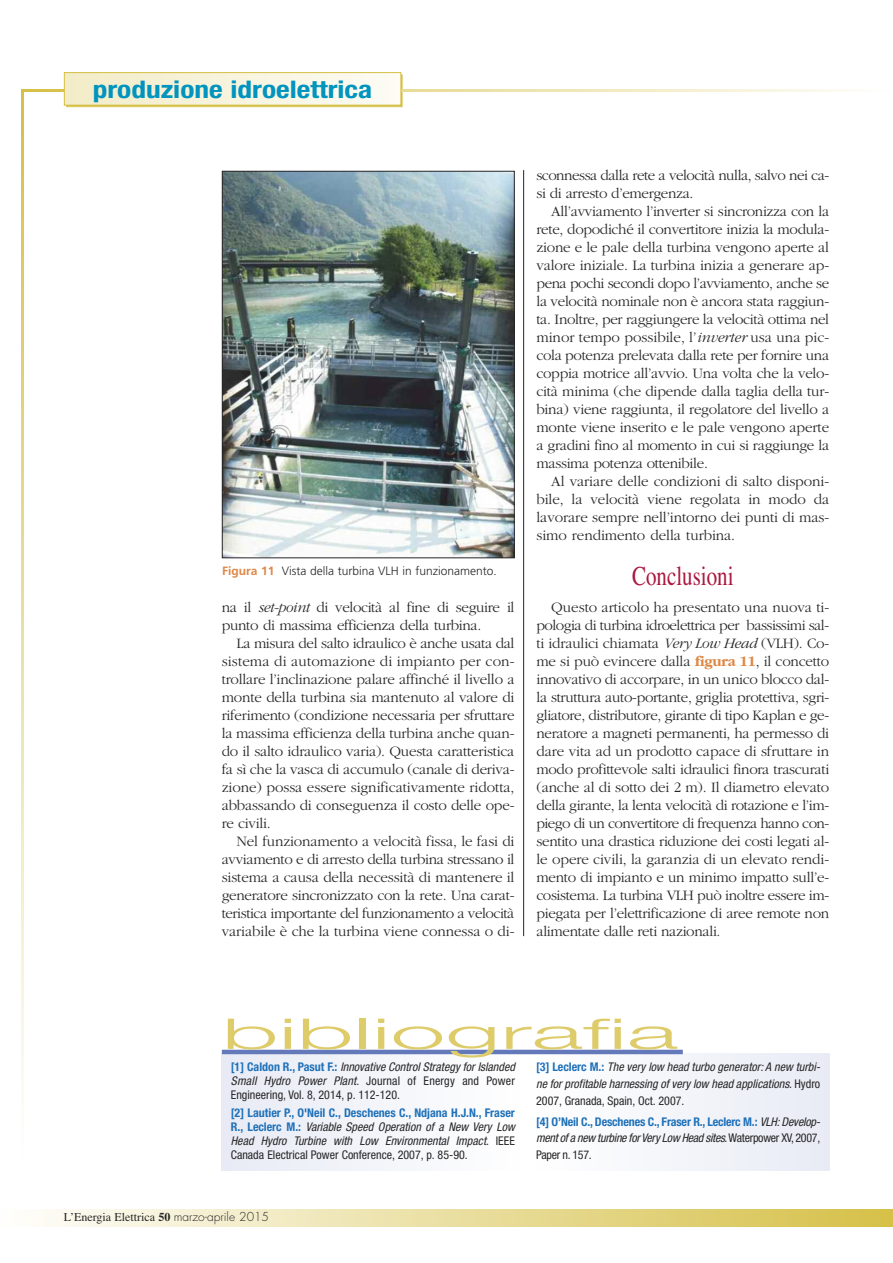
<style>
.page{position:relative;width:893px;height:1263px;background:#fff}
.page>*{position:absolute;margin:0;border:0;box-sizing:border-box;transform-origin:0 0}
.t1{font:42.3px "Helvetica Neue Light TT";color:#decc6b;scale:2.34 1}
.t2{font:27.3px "Times";color:#a9183e;scale:.77 1}
.t3{font:700 condensed 24.3px "Helvetica Neue";color:#0094bf;scale:1.21 1}
.t4{font:300 15px/18px "Garamond";letter-spacing:-.02em;color:#272627;text-align:justify}
.t5{font:italic condensed 12px/16.6px "Helvetica Neue";color:#272627;text-align:justify}
.t6{font:condensed 12px/14px "Helvetica Neue";color:#272627;text-align:justify}
.t7{font:300 12px "Frutiger";color:#272627}
.t8{font:12px "Times";color:#272627}
.s1{font-weight:700;color:#de8745}
.s2{font-style:italic}
.s3{font-weight:700;color:#1f71b9}
.s4{font-weight:700;font-style:normal;color:#1f71b9}
.s5{font-style:normal}
.s6{font-weight:700}
.s7{font-family:"Futura";font-weight:300}
</style>
<div class="page">
<hr style="left:523px;top:170px;width:1px;height:766px;background:#272627">
<div style="left:0;top:1209px;width:893px;height:17px;background:linear-gradient(to right,#fffefd,#d6c048)"></div>
<div style="left:66px;top:75px;width:336px;height:32px;border:1px solid #d5c046"></div>
<svg style="left:21px;top:92px;width:2px;height:1017px;background:#e9dd9d"></svg>
<svg style="left:21px;top:89px;width:829px;height:3px"></svg>
<div style="left:65px;top:73px;width:335px;height:32px;background:linear-gradient(to right,#f3ecc8,#fdfcf5)"></div>
<div style="left:64px;top:72px;width:337px;height:34px;border:1px solid #d5c046"></div>
<img style="left:224px;top:173px;width:288px;height:383px">
<div style="left:222px;top:171px;width:292px;height:387px;border:1px solid #272627"></div>
<div style="left:222px;top:1054px;width:607px;height:116px;background:#f3f5fa"></div>
<hr style="left:222px;top:1050px;width:461px;height:4px;background:#6379b9">
<h3 class="t3" style="left:93px;top:81px;width:232px">produzione idroelettrica</h3>
<p class="t7" style="left:222px;top:566px;width:276px"><span class="s1">Figura 11</span> Vista della turbina VLH in funzionamento.</p>
<p class="t4" style="left:222px;top:598px;width:294px">na il <span class="s2">set-point</span> di velocità al fine di seguire il punto di massima efficienza della turbina.</p>
<p class="t4" style="left:222px;top:634px;width:294px;text-indent:15px">La misura del salto idraulico è anche usata dal sistema di automazione di impianto per con&shy;trollare l’inclinazione palare affinché il livello a monte della turbina sia mantenuto al valore di riferimento (condizione necessaria per sfruttare la massima efficienza della turbina anche quan&shy;do il salto idraulico varia). Questa caratteristica fa sì che la vasca di accumulo (canale di deriva&shy;zione) possa essere significativamente ridotta, abbassando di conseguenza il costo delle ope&shy;re civili.</p>
<p class="t4" style="left:222px;top:832px;width:294px;text-indent:15px">Nel funzionamento a velocità fissa, le fasi di avviamento e di arresto della turbina stressano il sistema a causa della necessità di mantenere il generatore sincronizzato con la rete. Una carat&shy;teristica importante del funzionamento a velocità variabile è che la turbina viene connessa o di-</p>
<p class="t4" style="left:536px;top:166px;width:294px">sconnessa dalla rete a velocità nulla, salvo nei ca&shy;si di arresto d’emergenza.</p>
<p class="t4" style="left:536px;top:202px;width:294px;text-indent:15px">All’avviamento l’inverter si sincronizza con la rete, dopodiché il convertitore inizia la modula&shy;zione e le pale della turbina vengono aperte al valore iniziale. La turbina inizia a generare ap&shy;pena pochi secondi dopo l’avviamento, anche se la velocità nominale non è ancora stata raggiun&shy;ta. Inoltre, per raggiungere la velocità ottima nel minor tempo possibile, l’<span class="s2">inverter</span> usa una pic&shy;cola potenza prelevata dalla rete per fornire una coppia motrice all’avvio. Una volta che la velo&shy;cità minima (che dipende dalla taglia della tur&shy;bina) viene raggiunta, il regolatore del livello a monte viene inserito e le pale vengono aperte a gradini fino al momento in cui si raggiunge la massima potenza ottenibile.</p>
<p class="t4" style="left:536px;top:472px;width:294px;text-indent:15px">Al variare delle condizioni di salto disponi&shy;bile, la velocità viene regolata in modo da lavorare sempre nell’intorno dei punti di mas&shy;simo rendimento della turbina.</p>
<h2 class="t2" style="left:632px;top:560px;width:133px">Conclusioni</h2>
<p class="t4" style="left:536px;top:598px;width:294px;text-indent:15px">Questo articolo ha presentato una nuova ti&shy;pologia di turbina idroelettrica per bassissimi sal&shy;ti idraulici chiamata <span class="s2">Very Low Head</span> (VLH). Co&shy;me si può evincere dalla <span class="s1">figura 11</span>, il concetto innovativo di accorpare, in un unico blocco dal&shy;la struttura auto-portante, griglia protettiva, sgri&shy;gliatore, distributore, girante di tipo Kaplan e ge&shy;neratore a magneti permanenti, ha permesso di dare vita ad un prodotto capace di sfruttare in modo profittevole salti idraulici finora trascurati (anche al di sotto dei 2 m). Il diametro elevato della girante, la lenta velocità di rotazione e l’im&shy;piego di un convertitore di frequenza hanno con&shy;sentito una drastica riduzione dei costi legati al&shy;le opere civili, la garanzia di un elevato rendi&shy;mento di impianto e un minimo impatto sull’e&shy;cosistema. La turbina VLH può inoltre essere im&shy;piegata per l’elettrificazione di aree remote non alimentate dalle reti nazionali.</p>
<h1 class="t1" style="left:222px;top:1008px;width:197px">bibliografia</h1>
<p class="t6" style="left:231px;top:1061px;width:286px"><span class="s3">[1] Caldon R., Pasut F.:</span> <span class="s2">Innovative Control Strategy for Islanded Small Hydro Power Plant</span>. Journal of Energy and Power Engineering, Vol. 8, 2014, p. 112-120.</p>
<p class="t5" style="left:231px;top:1107px;width:286px;line-height:14px"><span class="s4">[2] Lautier P., O'Neil C., Deschenes C., Ndjana H.J.N., Fraser R., Leclerc M.:</span> Variable Speed Operation of a New Very Low Head Hydro Turbine with Low Environmental Impact<span class="s5">. IEEE Canada Electrical Power Conference, 2007, p. 85-90.</span></p>
<p class="t8" style="left:64px;top:1210px;width:207px">L’Energia Elettrica <span class="s6">50</span> <span class="s7">marzo-aprile 2015</span></p>
<p class="t5" style="left:536px;top:1060px;width:286px"><span class="s4">[3] Leclerc M.:</span> The very low head turbo generator: A new turbi&shy;ne for profitable harnessing of very low head applications<span class="s5">. Hydro 2007, Granada, Spain, Oct. 2007.</span></p>
<p class="t5" style="left:536px;top:1114px;width:286px"><span class="s4">[4] O’Neil C., Deschenes C., Fraser R., Leclerc M.:</span> VLH: Develop&shy;ment of a new turbine for Very Low Head sites<span class="s5">.Waterpower XV, 2007, Paper n. 157.</span></p>
</div>
